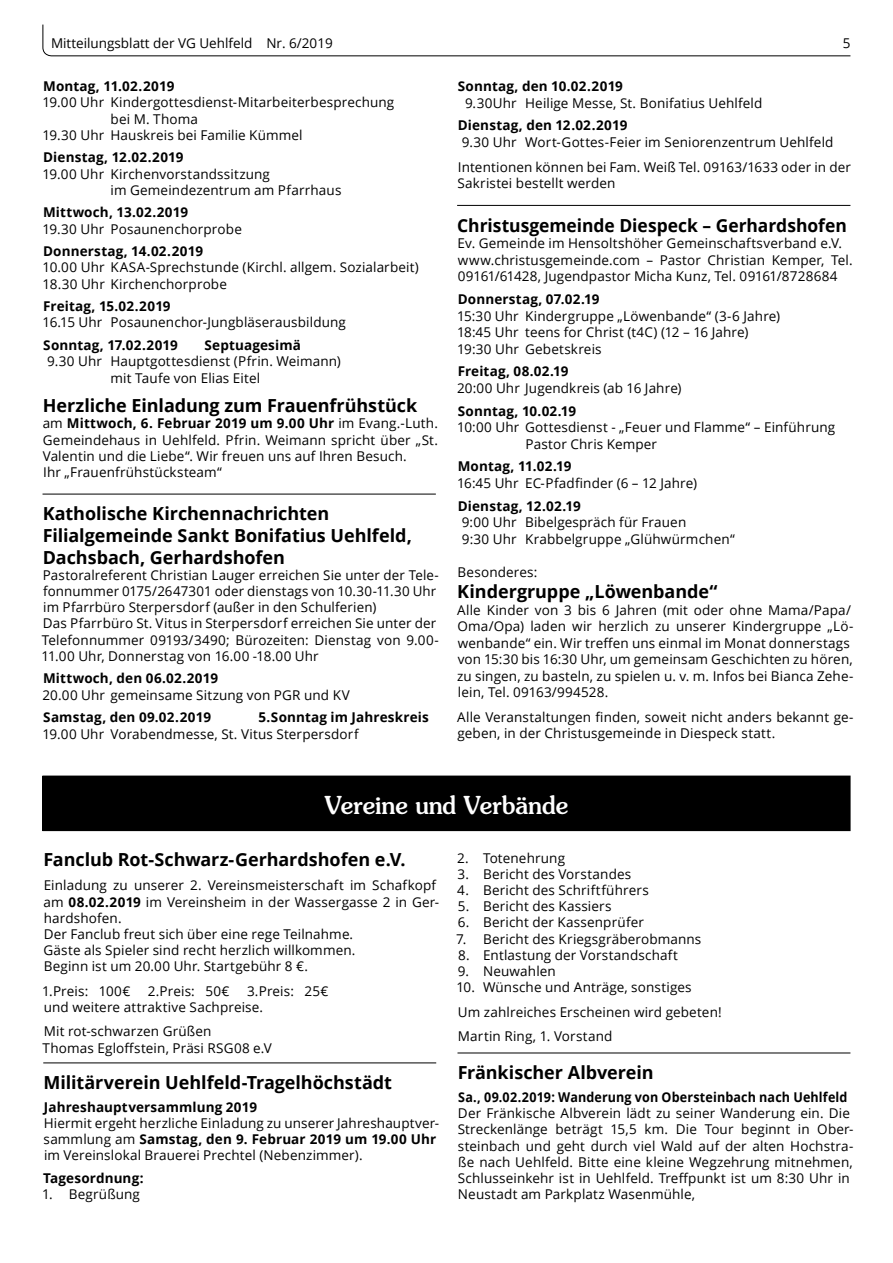
<style>
.page{position:relative;width:893px;height:1263px;background:#fff}
.page>*{position:absolute;margin:0;border:0;box-sizing:border-box;transform-origin:0 0}
.t1{font:500 24.75px "Souvenir";color:#fff;scale:.95 1}
.t2{font:700 18px/21.6px "Open Sans";letter-spacing:-.005em;color:#000}
.t3{font:13.5px/16.2px "Open Sans";letter-spacing:.01em;color:#000}
.t4{font:700 13.5px "Open Sans";letter-spacing:.01em;color:#000}
.t5{font:700 13.5px "Open Sans";letter-spacing:.01em;color:#000;scale:.93 1}
.s1{font-weight:700}
</style>
<div class="page">
<svg style="left:42px;top:24px;width:809px;height:33px"></svg>
<hr style="left:43px;top:494px;width:393px;height:1px;background:#000">
<hr style="left:457px;top:205px;width:393px;height:1px;background:#000">
<div style="left:43px;top:776px;width:807px;height:55px;background:#000"></div>
<hr style="left:43px;top:1062px;width:393px;height:1px;background:#000">
<hr style="left:457px;top:1052px;width:393px;height:1px;background:#000">
<p class="t3" style="left:51px;top:34px;width:283px">Mitteilungsblatt der VG Uehlfeld Nr. 6/2019</p>
<p class="t3" style="left:843px;top:34px;width:9px">5</p>
<p class="t4" style="left:43px;top:77px;width:133px">Montag, 11.02.2019</p>
<p class="t3" style="left:43px;top:94px;width:353px">19.00 Uhr Kindergottesdienst-Mitarbeiterbesprechung</p>
<p class="t3" style="left:111px;top:110px;width:89px">bei M. Thoma</p>
<p class="t3" style="left:43px;top:126px;width:262px">19.30 Uhr Hauskreis bei Familie Kümmel</p>
<p class="t4" style="left:43px;top:148px;width:142px">Dienstag, 12.02.2019</p>
<p class="t3" style="left:111px;top:165px;width:232px;text-indent:-68px">19.00 Uhr Kirchenvorstandssitzung<br>im Gemeindezentrum am Pfarrhaus</p>
<p class="t4" style="left:43px;top:203px;width:147px">Mittwoch, 13.02.2019</p>
<p class="t3" style="left:43px;top:220px;width:201px">19.30 Uhr Posaunenchorprobe</p>
<p class="t4" style="left:43px;top:242px;width:161px">Donnerstag, 14.02.2019</p>
<p class="t3" style="left:43px;top:259px;width:378px">10.00 Uhr KASA-Sprechstunde (Kirchl. allgem. Sozialarbeit)<br>18.30 Uhr Kirchenchorprobe</p>
<p class="t4" style="left:43px;top:297px;width:129px">Freitag, 15.02.2019</p>
<p class="t3" style="left:43px;top:314px;width:305px">16.15 Uhr Posaunenchor-Jungbläserausbildung</p>
<p class="t4" style="left:43px;top:336px;width:136px">Sonntag, 17.02.2019</p>
<p class="t4" style="left:205px;top:336px;width:98px">Septuagesimä</p>
<p class="t3" style="left:111px;top:353px;width:232px;text-indent:-63px">9.30 Uhr Hauptgottesdienst (Pfrin. Weimann) mit Taufe von Elias Eitel</p>
<h2 class="t2" style="left:43px;top:394px;width:376px">Herzliche Einladung zum Frauenfrühstück</h2>
<p class="t3" style="left:43px;top:415px;width:397px">am <span class="s1">Mittwoch, 6. Februar 2019 um 9.00 Uhr</span> im Evang.-Luth.<br>Gemeindehaus in Uehlfeld. Pfrin. Weimann spricht über „St.<br>Valentin und die Liebe“. Wir freuen uns auf Ihren Besuch.<br>Ihr „Frauenfrühstücksteam“</p>
<h2 class="t2" style="left:43px;top:502px;width:371px">Katholische Kirchennachrichten<br>Filialgemeinde Sankt Bonifatius Uehlfeld,<br>Dachsbach, Gerhardshofen</h2>
<p class="t3" style="left:41px;top:566px;width:399px">Pastoralreferent Christian Lauger erreichen Sie unter der Tele&shy;fonnummer 0175/2647301 oder dienstags von 10.30-11.30 Uhr im Pfarrbüro Sterpersdorf (außer in den Schulferien)<br>Das Pfarrbüro St. Vitus in Sterpersdorf erreichen Sie unter der Telefonnummer 09193/3490; Bürozeiten: Dienstag von 9.00- 11.00 Uhr, Donnerstag von 16.00 -18.00 Uhr</p>
<p class="t4" style="left:43px;top:669px;width:177px">Mittwoch, den 06.02.2019</p>
<p class="t3" style="left:43px;top:686px;width:309px">20.00 Uhr gemeinsame Sitzung von PGR und KV</p>
<p class="t4" style="left:43px;top:708px;width:169px">Samstag, den 09.02.2019</p>
<p class="t4" style="left:259px;top:708px;width:172px">5.Sonntag im Jahreskreis</p>
<p class="t3" style="left:43px;top:725px;width:318px">19.00 Uhr Vorabendmesse, St. Vitus Sterpersdorf</p>
<p class="t4" style="left:458px;top:77px;width:167px">Sonntag, den 10.02.2019</p>
<p class="t3" style="left:465px;top:94px;width:299px">9.30Uhr Heilige Messe, St. Bonifatius Uehlfeld</p>
<p class="t4" style="left:458px;top:116px;width:171px">Dienstag, den 12.02.2019</p>
<p class="t3" style="left:458px;top:129px;width:395px;line-height:24.8px">9.30 Uhr Wort-Gottes-Feier im Seniorenzentrum Uehlfeld<br>Intentionen können bei Fam. Weiß Tel. 09163/1633 oder in der</p>
<p class="t3" style="left:457px;top:175px;width:160px">Sakristei bestellt werden</p>
<h2 class="t2" style="left:457px;top:214px;width:391px">Christusgemeinde Diespeck – Gerhardshofen</h2>
<p class="t3" style="left:458px;top:235px;width:397px">Ev. Gemeinde im Hensoltshöher Gemeinschaftsverband e.V. www.christusgemeinde.com – Pastor Christian Kemper, Tel.<br>09161/61428, Jugendpastor Micha Kunz, Tel. 09161/8728684</p>
<p class="t4" style="left:458px;top:290px;width:143px">Donnerstag, 07.02.19</p>
<p class="t3" style="left:457px;top:307px;width:325px">15:30 Uhr Kindergruppe „Löwenbande“ (3-6 Jahre)<br>18:45 Uhr teens for Christ (t4C) (12 – 16 Jahre)<br>19:30 Uhr Gebetskreis</p>
<p class="t4" style="left:458px;top:362px;width:112px">Freitag, 08.02.19</p>
<p class="t3" style="left:457px;top:379px;width:226px">20:00 Uhr Jugendkreis (ab 16 Jahre)</p>
<p class="t4" style="left:458px;top:401px;width:120px">Sonntag, 10.02.19</p>
<p class="t3" style="left:526px;top:419px;width:311px;text-indent:-68px">10:00 Uhr Gottesdienst - „Feuer und Flamme“ – Einführung<br>Pastor Chris Kemper</p>
<p class="t4" style="left:458px;top:457px;width:115px">Montag, 11.02.19</p>
<p class="t3" style="left:457px;top:474px;width:241px">16:45 Uhr EC-Pfadfinder (6 – 12 Jahre)</p>
<p class="t4" style="left:458px;top:496px;width:125px">Dienstag, 12.02.19</p>
<p class="t3" style="left:462px;top:514px;width:275px">9:00 Uhr Bibelgespräch für Frauen<br>9:30 Uhr Krabbelgruppe „Glühwürmchen“</p>
<p class="t3" style="left:458px;top:563px;width:81px">Besonderes:</p>
<h2 class="t2" style="left:457px;top:581px;width:262px">Kindergruppe „Löwenbande“</h2>
<p class="t3" style="left:457px;top:601px;width:398px">Alle Kinder von 3 bis 6 Jahren (mit oder ohne Mama/Papa/ Oma/Opa) laden wir herzlich zu unserer Kindergruppe „Lö&shy;wenbande“ ein. Wir treffen uns einmal im Monat donnerstags von 15:30 bis 16:30 Uhr, um gemeinsam Geschichten zu hören, zu singen, zu basteln, zu spielen u. v. m. Infos bei Bianca Zehe&shy;lein, Tel. 09163/994528.</p>
<p class="t3" style="left:457px;top:708px;width:398px">Alle Veranstaltungen finden, soweit nicht anders bekannt ge&shy;geben, in der Christusgemeinde in Diespeck statt.</p>
<h1 class="t1" style="left:325px;top:790px;width:258px">Vereine und Verbände</h1>
<h2 class="t2" style="left:43px;top:848px;width:364px">Fanclub Rot-Schwarz-Gerhardshofen e.V.</h2>
<p class="t3" style="left:43px;top:877px;width:397px">Einladung zu unserer 2. Vereinsmeisterschaft im Schafkopf am <span class="s1">08.02.2019</span> im Vereinsheim in der Wassergasse 2 in Ger&shy;hardshofen.<br>Der Fanclub freut sich über eine rege Teilnahme.<br>Gäste als Spieler sind recht herzlich willkommen.<br>Beginn ist um 20.00 Uhr. Startgebühr 8 €.</p>
<p class="t3" style="left:42px;top:982px;width:90px">1.Preis: 100€</p>
<p class="t3" style="left:148px;top:982px;width:83px">2.Preis: 50€</p>
<p class="t3" style="left:457px;top:849px;width:109px">2. Totenehrung</p>
<p class="t3" style="left:458px;top:865px;width:175px">3. Bericht des Vorstandes</p>
<p class="t3" style="left:457px;top:882px;width:193px">4. Bericht des Schriftführers</p>
<p class="t3" style="left:458px;top:898px;width:155px">5. Bericht des Kassiers</p>
<p class="t3" style="left:458px;top:914px;width:188px">6. Bericht der Kassenprüfer</p>
<p class="t3" style="left:456px;top:930px;width:247px">7. Bericht des Kriegsgräberobmanns</p>
<p class="t3" style="left:458px;top:946px;width:221px">8. Entlastung der Vorstandschaft</p>
<p class="t3" style="left:458px;top:963px;width:100px">9. Neuwahlen</p>
<p class="t3" style="left:456px;top:975px;width:267px;line-height:24.3px">10. Wünsche und Anträge, sonstiges<br>Um zahlreiches Erscheinen wird gebeten!<br>Martin Ring, 1. Vorstand</p>
<h2 class="t2" style="left:458px;top:1061px;width:197px">Fränkischer Albverein</h2>
<p class="t5" style="left:458px;top:1087px;width:420px">Sa., 09.02.2019: Wanderung von Obersteinbach nach Uehlfeld</p>
<p class="t3" style="left:458px;top:1105px;width:397px">Der Fränkische Albverein lädt zu seiner Wanderung ein. Die Streckenlänge beträgt 15,5 km. Die Tour beginnt in Ober&shy;steinbach und geht durch viel Wald auf der alten Hochstra&shy;ße nach Uehlfeld. Bitte eine kleine Wegzehrung mitnehmen, Schlusseinkehr ist in Uehlfeld. Treffpunkt ist um 8:30 Uhr in Neustadt am Parkplatz Wasenmühle,</p>
<p class="t3" style="left:44px;top:982px;width:286px;text-indent:203px">3.Preis: 25€ und weitere attraktive Sachpreise.</p>
<p class="t3" style="left:43px;top:1023px;width:231px">Mit rot-schwarzen Grüßen<br>Thomas Egloffstein, Präsi RSG08 e.V</p>
<h2 class="t2" style="left:43px;top:1071px;width:350px">Militärverein Uehlfeld-Tragelhöchstädt</h2>
<p class="t4" style="left:44px;top:1097px;width:215px">Jahreshauptversammlung 2019</p>
<p class="t3" style="left:44px;top:1114px;width:397px">Hiermit ergeht herzliche Einladung zu unserer Jahreshauptver&shy;sammlung am <span class="s1">Samstag, den 9. Februar 2019 um 19.00 Uhr </span>im Vereinslokal Brauerei Prechtel (Nebenzimmer).</p>
<p class="t4" style="left:43px;top:1168px;width:102px">Tagesordnung:</p>
<p class="t3" style="left:42px;top:1186px;width:99px">1. Begrüßung</p>
</div>
